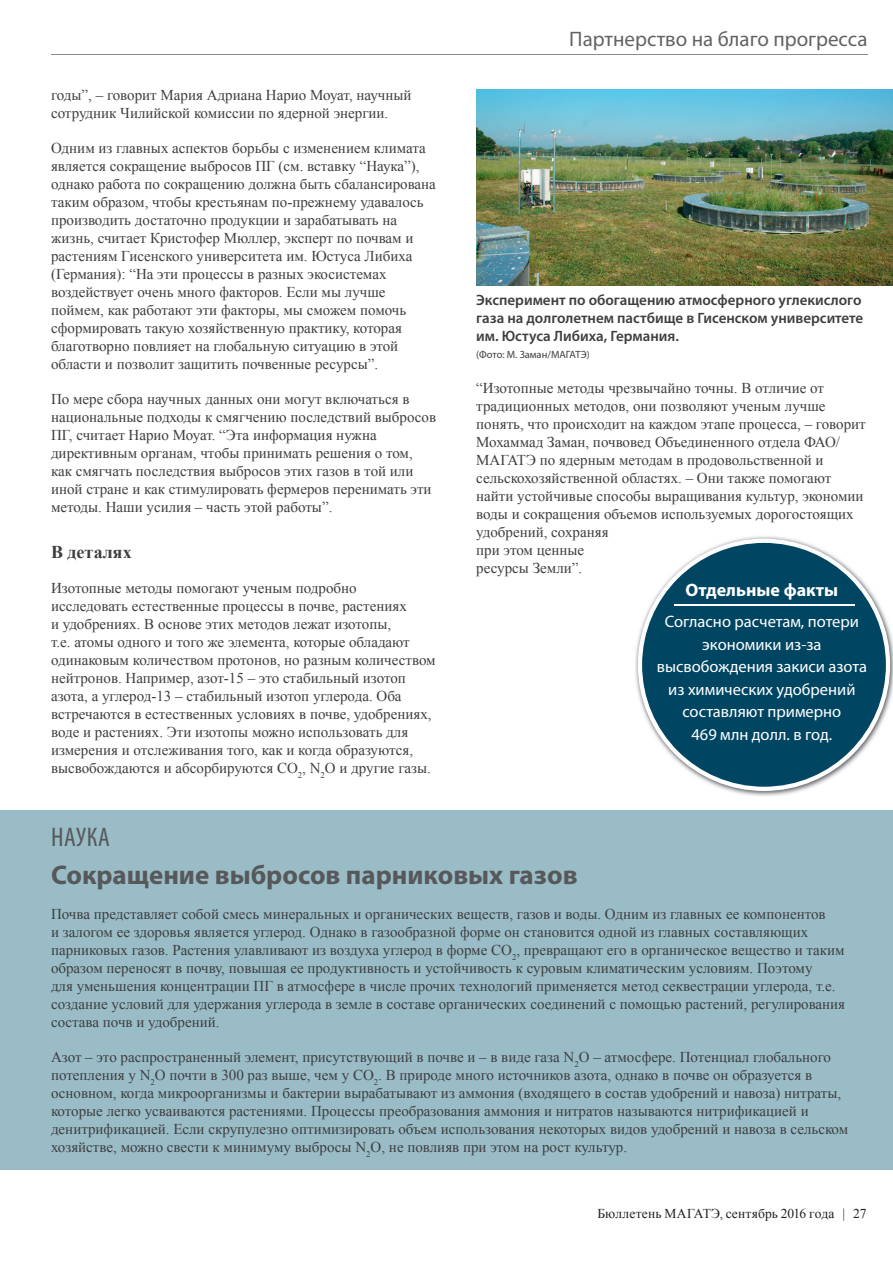
<style>
.page{position:relative;width:893px;height:1263px;background:#fff}
.page>*{position:absolute;margin:0;border:0;box-sizing:border-box;transform-origin:0 0}
.t1{font:700 27px "Myriad Pro";color:#57585a}
.t2{font:condensed 27px "Myriad Pro";letter-spacing:.02em;color:#57585a}
.t3{font:21px "Myriad Pro";color:#636366}
.t4{font:700 18px "Myriad Pro";color:#fff}
.t5{font:700 18px "Times New Roman";color:#3e3e3f}
.t6{font:16.5px/22.5px "Myriad Pro";color:#fff;text-align:center}
.t7{font:15px/18px "Times New Roman";color:#3e3e3f}
.t8{font:600 15px/18px "Myriad Pro";color:#3e3e3f}
.t9{font:13.5px "Times New Roman";letter-spacing:.01em;color:#231f20}
.t10{font:10.5px "Myriad Pro";color:#3e3e3f}
</style>
<div class="page">
<hr style="left:51px;top:54px;width:816px;height:1px;background:#87898c">
<div style="left:0;top:810px;width:893px;height:359px;background:#99bcc7"></div>
<img style="left:476px;top:89px;width:417px;height:196px">
<img style="left:635px;top:536px;width:258px;height:260px">
<svg style="left:638px;top:539px;width:252px;height:252px;fill:#004663"></svg>
<hr style="left:674px;top:605px;width:180px;height:1px;background:#fff">
<p class="t7" style="left:51px;top:85px;width:362px">годы”, – говорит Мария Адриана Нарио Моуат, научный сотрудник Чилийской комиссии по ядерной энергии.</p>
<p class="t7" style="left:51px;top:138px;width:386px">Одним из главных аспектов борьбы с изменением климата является сокращение выбросов ПГ (см. вставку “Наука”), однако работа по сокращению должна быть сбалансирована таким образом, чтобы крестьянам по-прежнему удавалось производить достаточно продукции и зарабатывать на жизнь, считает Кристофер Мюллер, эксперт по почвам и растениям Гисенского университета им. Юстуса Либиха (Германия): “На эти процессы в разных экосистемах воздействует очень много факторов. Если мы лучше поймем, как работают эти факторы, мы сможем помочь сформировать такую хозяйственную практику, которая благотворно повлияет на глобальную ситуацию в этой области и позволит защитить почвенные ресурсы”.</p>
<p class="t7" style="left:51px;top:389px;width:387px">По мере сбора научных данных они могут включаться в национальные подходы к смягчению последствий выбросов ПГ, считает Нарио Моуат. “Эта информация нужна директивным органам, чтобы принимать решения о том, как смягчать последствия выбросов этих газов в той или иной стране и как стимулировать фермеров перенимать эти методы. Наши усилия – часть этой работы”.</p>
<p class="t5" style="left:51px;top:540px;width:82px">В деталях</p>
<p class="t7" style="left:51px;top:579px;width:386px">Изотопные методы помогают ученым подробно исследовать естественные процессы в почве, растениях<br>и удобрениях. В основе этих методов лежат изотопы,<br>т.е. атомы одного и того же элемента, которые обладают одинаковым количеством протонов, но разным количеством нейтронов. Например, азот-15 – это стабильный изотоп азота, а углерод-13 – стабильный изотоп углерода. Оба встречаются в естественных условиях в почве, удобрениях, воде и растениях. Эти изотопы можно использовать для измерения и отслеживания того, как и когда образуются, высвобождаются и абсорбируются CO<sub>2</sub>, N<sub>2</sub>O и другие газы.</p>
<h2 class="t3" style="left:569px;top:26px;width:300px">Партнерство на благо прогресса</h2>
<p class="t8" style="left:476px;top:291px;width:389px">Эксперимент по обогащению атмосферного углекислого газа на долголетнем пастбище в Гисенском университете им. Юстуса Либиха, Германия.</p>
<p class="t10" style="left:476px;top:348px;width:115px">(Фото: М. Заман/МАГАТЭ)</p>
<p class="t7" style="left:476px;top:379px;width:391px">“Изотопные методы чрезвычайно точны. В отличие от традиционных методов, они позволяют ученым лучше понять, что происходит на каждом этапе процесса, – говорит Мохаммад Заман, почвовед Объединенного отдела ФАО/ МАГАТЭ по ядерным методам в продовольственной и сельскохозяйственной областях. – Они также помогают найти устойчивые способы выращивания культур, экономии воды и сокращения объемов используемых дорогостоящих удобрений, сохраняя<br>при этом ценные<br>ресурсы Земли”.</p>
<p class="t4" style="left:686px;top:578px;width:154px">Отдельные факты</p>
<p class="t6" style="left:657px;top:610px;width:212px">Согласно расчетам, потери экономики из-за высвобождения закиси азота из химических удобрений составляют примерно<br>469 млн долл. в год.</p>
<h1 class="t2" style="left:51px;top:820px;width:60px">НАУКА</h1>
<h1 class="t1" style="left:51px;top:857px;width:528px">Сокращение выбросов парниковых газов</h1>
<p class="t7" style="left:51px;top:905px;width:796px">Почва представляет собой смесь минеральных и органических веществ, газов и воды. Одним из главных ее компонентов<br>и залогом ее здоровья является углерод. Однако в газообразной форме он становится одной из главных составляющих парниковых газов. Растения улавливают из воздуха углерод в форме CO<sub>2</sub>, превращают его в органическое вещество и таким образом переносят в почву, повышая ее продуктивность и устойчивость к суровым климатическим условиям. Поэтому<br>для уменьшения концентрации ПГ в атмосфере в числе прочих технологий применяется метод секвестрации углерода, т.е. создание условий для удержания углерода в земле в составе органических соединений с помощью растений, регулирования состава почв и удобрений.</p>
<p class="t7" style="left:51px;top:1048px;width:799px">Азот – это распространенный элемент, присутствующий в почве и – в виде газа N<sub>2</sub>O – атмосфере. Потенциал глобального потепления у N<sub>2</sub>O почти в 300 раз выше, чем у CO<sub>2</sub>. В природе много источников азота, однако в почве он образуется в основном, когда микроорганизмы и бактерии вырабатывают из аммония (входящего в состав удобрений и навоза) нитраты, которые легко усваиваются растениями. Процессы преобразования аммония и нитратов называются нитрификацией и денитрификацией. Если скрупулезно оптимизировать объем использования некоторых видов удобрений и навоза в сельском хозяйстве, можно свести к минимуму выбросы N<sub>2</sub>O, не повлияв при этом на рост культур.</p>
<p class="t9" style="left:598px;top:1205px;width:271px">Бюллетень МАГАТЭ, сентябрь 2016 года | 27</p>
</div>
